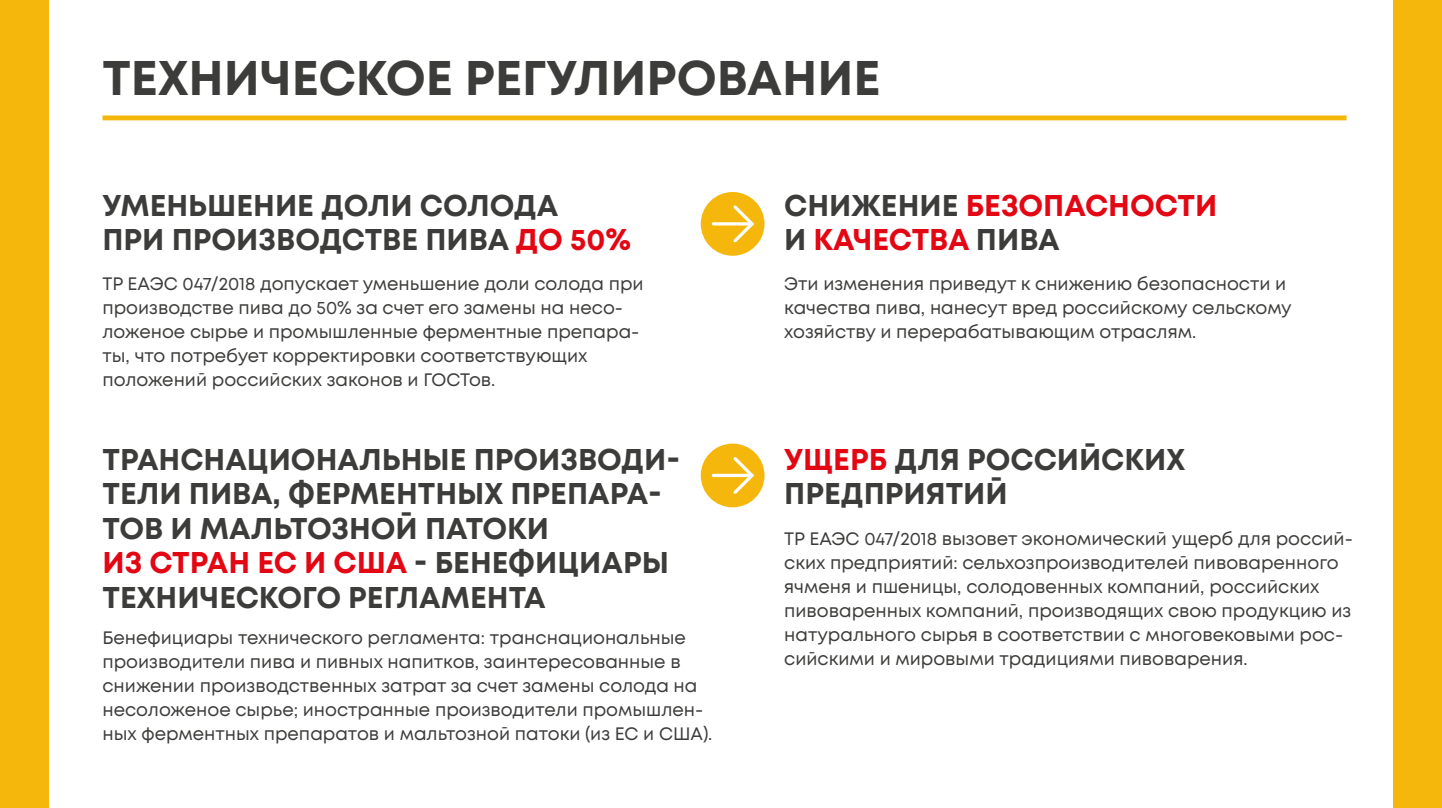
<style>
.page{position:relative;width:1442px;height:808px;background:#fff}
.page>*{position:absolute;margin:0;border:0;box-sizing:border-box;transform-origin:0 0}
.t1{font:700 48.6px "Mont";color:#3c3c3b}
.t2{font:700 30px/34.5px "Mont";color:#3c3c3b}
.t3{font:700 30px/34.5px "Mont";color:#e30613}
.t4{font:18px/24px "Mont";color:#3c3c3b}
.s1{color:#e30613}
.s2{color:#3c3c3b}
</style>
<div class="page">
<div style="left:0;top:0;width:49px;height:808px;background:#f5b70b"></div>
<div style="left:1393px;top:0;width:48px;height:808px;background:#f5b70b"></div>
<div style="left:102px;top:115px;width:1244px;height:5px;background:#f5b70b"></div>
<div style="left:700px;top:192px;width:64px;height:64px;background:#f5b70b;border-radius:50%"></div>
<svg style="left:730px;top:205px;width:25px;height:38px"></svg>
<hr style="left:713px;top:222px;width:39px;height:3px;background:#fff">
<div style="left:700px;top:444px;width:64px;height:63px;background:#f5b70b;border-radius:50%"></div>
<svg style="left:730px;top:457px;width:25px;height:37px"></svg>
<hr style="left:713px;top:474px;width:39px;height:3px;background:#fff">
<h1 class="t1" style="left:102px;top:47px;width:779px">ТЕХНИЧЕСКОЕ РЕГУЛИРОВАНИЕ</h1>
<h2 class="t2" style="left:102px;top:188px;width:530px">УМЕНЬШЕНИЕ ДОЛИ СОЛОДА<br>ПРИ ПРОИЗВОДСТВЕ ПИВА <span class="s1">ДО 50%</span></h2>
<p class="t4" style="left:102px;top:272px;width:543px">ТР ЕАЭС 047/2018 допускает уменьшение доли солода при производстве пива до 50% за счет его замены на несо&shy;ложеное сырье и промышленные ферментные препара&shy;ты, что потребует корректировки соответствующих положений российских законов и ГОСТов.</p>
<h2 class="t2" style="left:102px;top:442px;width:579px">ТРАНСНАЦИОНАЛЬНЫЕ ПРОИЗВОДИ-<br>ТЕЛИ ПИВА, ФЕРМЕНТНЫХ ПРЕПАРА-<br>ТОВ И МАЛЬТОЗНОЙ ПАТОКИ<br><span class="s1">ИЗ СТРАН ЕС И США</span> - БЕНЕФИЦИАРЫ<br>ТЕХНИЧЕСКОГО РЕГЛАМЕНТА</h2>
<p class="t4" style="left:102px;top:626px;width:611px">Бенефициары технического регламента: транснациональные производители пива и пивных напитков, заинтересованные в снижении производственных затрат за счет замены солода на несоложеное сырье; иностранные производители промышлен&shy;ных ферментных препаратов и мальтозной патоки (из ЕС и США).</p>
<h2 class="t3" style="left:784px;top:188px;width:434px"><span class="s2">СНИЖЕНИЕ</span> БЕЗОПАСНОСТИ<br><span class="s2">И</span> КАЧЕСТВА <span class="s2">ПИВА</span></h2>
<p class="t4" style="left:784px;top:272px;width:509px">Эти изменения приведут к снижению безопасности и качества пива, нанесут вред российскому сельскому хозяйству и перерабатывающим отраслям.</p>
<h2 class="t2" style="left:784px;top:442px;width:402px"><span class="s1">УЩЕРБ</span> ДЛЯ РОССИЙСКИХ<br>ПРЕДПРИЯТИЙ</h2>
<p class="t4" style="left:784px;top:527px;width:570px">ТР ЕАЭС 047/2018 вызовет экономический ущерб для россий&shy;ских предприятий: сельхозпроизводителей пивоваренного ячменя и пшеницы, солодовенных компаний, российских пивоваренных компаний, производящих свою продукцию из натурального сырья в соответствии с многовековыми рос&shy;сийскими и мировыми традициями пивоварения.</p>
</div>
